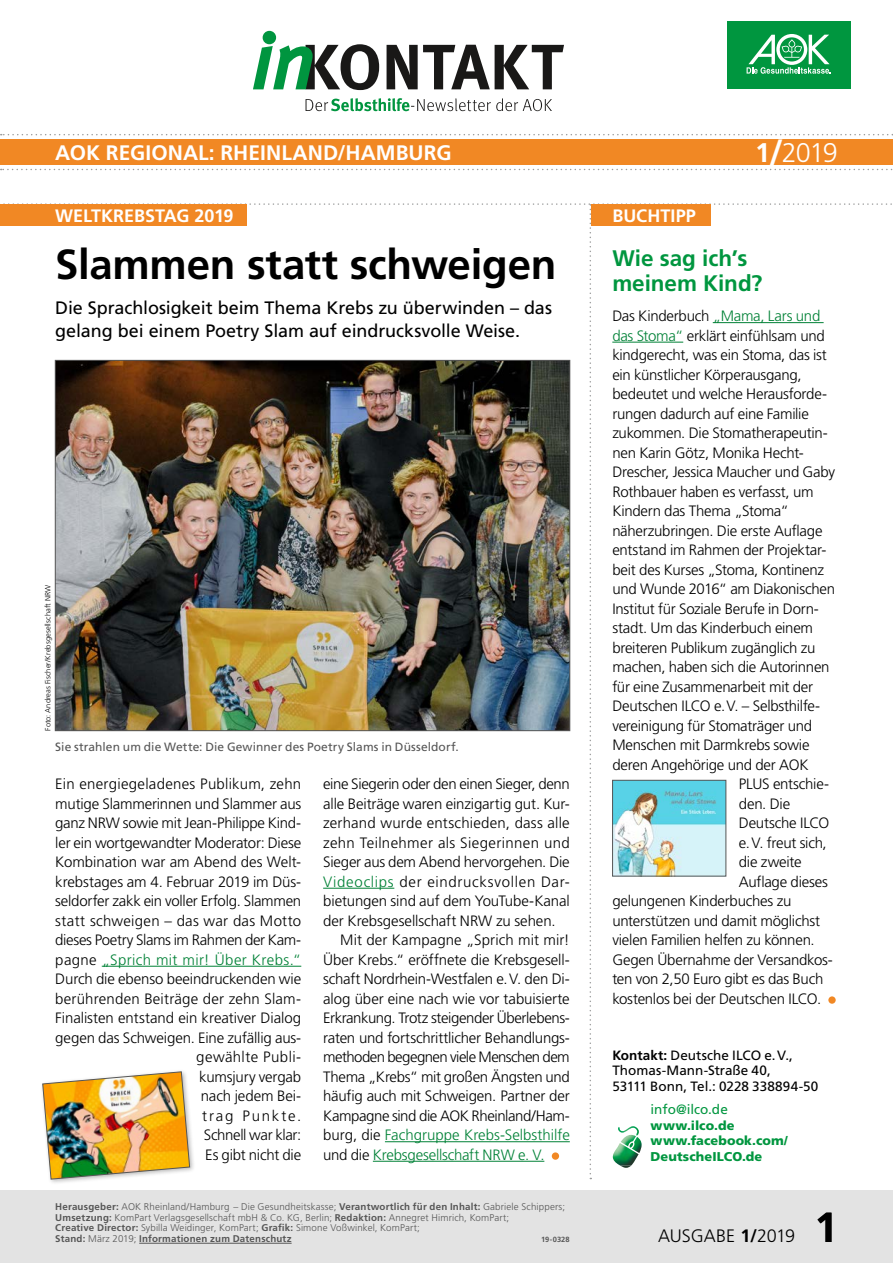
<style>
.page{position:relative;width:893px;height:1263px;background:#fff}
.page>*{position:absolute;margin:0;border:0;box-sizing:border-box;transform-origin:0 0}
.h2_Head_B_22_25pt_mittel{font:700 42px "Frutiger LT";letter-spacing:-.005em;color:#000}
.h2_Head_D_15pt_KLEINSTE_farbig{font:700 22.5px/25.5px "Frutiger LT";color:#00963f}
.P_-_xx_Titel_xx{font:700 21px "Frutiger LT";color:#fff}
.P_Vorspann_A_Head_A_-_groß{font:18px/22.5px "Frutiger LT";letter-spacing:-.005em;color:#000}
.h1_xx_RUBRIK_xx{font:700 18px "Frutiger LT";color:#fff}
.t1{font:300 18px "Frutiger LT";letter-spacing:-.005em;color:#000}
.P_copy_FLATTER_NUR_oE{font:300 15px "Frutiger LT";letter-spacing:-.015em;color:#000}
.P_copy_BLOCK_oE{font:300 15px/19.5px "Frutiger LT";letter-spacing:-.005em;color:#000;text-align:right}
.P_copy_BLOCK_mE{font:300 15px/19.5px "Frutiger LT";letter-spacing:-.01em;color:#000;text-align:justify}
.P_1_Kontakt_Mehr_Infos_unter_schwarz{font:13.5px/15.6px "Frutiger LT";color:#000}
.P_2_Mail_grün{font:13.5px "Frutiger LT";letter-spacing:-.005em;color:#00963f}
.P_3_Web_grün_bold{font:900 12.75px/15.6px "Frutiger LT";letter-spacing:.01em;color:#00963f}
.P_BU{font:12px "Frutiger LT";letter-spacing:.005em;color:#565656}
.P_Impressum{font:300 9.75px/10.5px "Frutiger LT";letter-spacing:.015em;color:#565656}
.t2{font:300 7.5px "Frutiger LT";letter-spacing:.01em;color:#000}
.t3{font:700 7.5px "Frutiger LT";letter-spacing:.015em;color:#565656}
.s1{color:#008136}
.s2{font-weight:700}
</style>
<div class="page">
<div style="left:0;top:1191px;width:893px;height:72px;background:#e3e3e3"></div>
<svg style="left:1px;top:169px;width:892px;height:1px"></svg>
<div style="left:0;top:139px;width:893px;height:26px;background:#f18824"></div>
<svg style="left:1px;top:134px;width:892px;height:1px"></svg>
<div style="left:727px;top:21px;width:123px;height:68px;background:#00963f"></div>
<svg style="left:747px;top:34px;width:84px;height:40px"></svg>
<svg style="left:306px;top:98px;width:246px;height:13px"></svg>
<svg style="left:253px;top:31px;width:311px;height:60px"></svg>
<hr style="left:139px;top:1243px;width:153px;height:1px;background:#565656">
<div style="left:40px;top:1069px;width:156px;height:116px;background:#000;opacity:.3"></div>
<img style="left:0;top:203px;width:892px;height:976px">
<p class="P_-_xx_Titel_xx" style="left:55px;top:141px;width:398px">AOK REGIONAL: RHEINLAND/HAMBURG</p>
<h1 class="h1_xx_RUBRIK_xx" style="left:55px;top:206px;width:180px">WELTKREBSTAG 2019</h1>
<h1 class="h1_xx_RUBRIK_xx" style="left:612px;top:206px;width:85px">BUCHTIPP</h1>
<h2 class="h2_Head_B_22_25pt_mittel" style="left:55px;top:240px;width:503px">Slammen statt schweigen</h2>
<p class="P_Vorspann_A_Head_A_-_groß" style="left:55px;top:297px;width:498px">Die Sprachlosigkeit beim Thema Krebs zu überwinden – das gelang bei einem Poetry Slam auf eindrucksvolle Weise.</p>
<h2 class="h2_Head_D_15pt_KLEINSTE_farbig" style="left:612px;top:245px;width:152px">Wie sag ich’s meinem Kind?</h2>
<p class="P_copy_FLATTER_NUR_oE" style="left:612px;top:307px;width:210px">Das Kinderbuch <span class="s1">„Mama, Lars und</span></p>
<p class="P_copy_FLATTER_NUR_oE" style="left:612px;top:327px;width:214px"><span class="s1">das Stoma“</span> erklärt einfühlsam und</p>
<p class="P_copy_FLATTER_NUR_oE" style="left:612px;top:346px;width:216px">kindgerecht, was ein Stoma, das ist</p>
<p class="P_copy_FLATTER_NUR_oE" style="left:612px;top:366px;width:191px">ein künstlicher Körperausgang,</p>
<p class="P_copy_FLATTER_NUR_oE" style="left:612px;top:385px;width:216px">bedeutet und welche Herausforde-</p>
<p class="P_copy_FLATTER_NUR_oE" style="left:612px;top:405px;width:198px">rungen dadurch auf eine Familie</p>
<p class="P_copy_FLATTER_NUR_oE" style="left:612px;top:424px;width:217px">zukommen. Die Stomatherapeutin-</p>
<p class="P_copy_FLATTER_NUR_oE" style="left:612px;top:444px;width:193px">nen Karin Götz, Monika Hecht-</p>
<p class="P_copy_FLATTER_NUR_oE" style="left:612px;top:463px;width:224px">Drescher, Jessica Maucher und Gaby</p>
<p class="P_copy_FLATTER_NUR_oE" style="left:612px;top:483px;width:203px">Rothbauer haben es verfasst, um</p>
<p class="P_copy_FLATTER_NUR_oE" style="left:612px;top:502px;width:178px">Kindern das Thema „Stoma“</p>
<p class="P_copy_FLATTER_NUR_oE" style="left:612px;top:522px;width:212px">näherzubringen. Die erste Auflage</p>
<p class="P_copy_FLATTER_NUR_oE" style="left:612px;top:541px;width:216px">entstand im Rahmen der Projektar-</p>
<p class="P_copy_FLATTER_NUR_oE" style="left:612px;top:561px;width:213px">beit des Kurses „Stoma, Kontinenz</p>
<p class="P_copy_FLATTER_NUR_oE" style="left:612px;top:580px;width:224px">und Wunde 2016“ am Diakonischen</p>
<p class="P_copy_FLATTER_NUR_oE" style="left:612px;top:600px;width:208px">Institut für Soziale Berufe in Dorn-</p>
<p class="P_copy_FLATTER_NUR_oE" style="left:612px;top:619px;width:202px">stadt. Um das Kinderbuch einem</p>
<p class="P_copy_FLATTER_NUR_oE" style="left:612px;top:639px;width:205px">breiteren Publikum zugänglich zu</p>
<p class="P_copy_FLATTER_NUR_oE" style="left:612px;top:658px;width:219px">machen, haben sich die Autorinnen</p>
<p class="P_copy_FLATTER_NUR_oE" style="left:612px;top:678px;width:202px">für eine Zusammenarbeit mit der</p>
<p class="P_copy_FLATTER_NUR_oE" style="left:612px;top:697px;width:209px">Deutschen ILCO e.V. – Selbsthilfe-</p>
<p class="P_copy_FLATTER_NUR_oE" style="left:612px;top:717px;width:201px">vereinigung für Stomaträger und</p>
<p class="P_copy_FLATTER_NUR_oE" style="left:612px;top:736px;width:199px">Menschen mit Darmkrebs sowie</p>
<p class="P_copy_FLATTER_NUR_oE" style="left:612px;top:756px;width:198px">deren Angehörige und der AOK</p>
<p class="P_copy_FLATTER_NUR_oE" style="left:739px;top:775px;width:92px">PLUS entschie-</p>
<p class="P_copy_FLATTER_NUR_oE" style="left:739px;top:795px;width:53px">den. Die</p>
<p class="P_copy_FLATTER_NUR_oE" style="left:739px;top:814px;width:92px">Deutsche ILCO</p>
<p class="P_copy_FLATTER_NUR_oE" style="left:739px;top:834px;width:89px">e.V. freut sich,</p>
<p class="P_copy_FLATTER_NUR_oE" style="left:739px;top:853px;width:64px">die zweite</p>
<p class="P_copy_FLATTER_NUR_oE" style="left:739px;top:873px;width:91px">Auflage dieses</p>
<p class="P_copy_FLATTER_NUR_oE" style="left:612px;top:892px;width:180px">gelungenen Kinderbuches zu</p>
<p class="P_copy_FLATTER_NUR_oE" style="left:612px;top:912px;width:209px">unterstützen und damit möglichst</p>
<p class="P_copy_FLATTER_NUR_oE" style="left:612px;top:931px;width:204px">vielen Familien helfen zu können.</p>
<p class="P_copy_FLATTER_NUR_oE" style="left:612px;top:951px;width:222px">Gegen Übernahme der Versandkos-</p>
<p class="P_copy_FLATTER_NUR_oE" style="left:612px;top:970px;width:213px">ten von 2,50 Euro gibt es das Buch</p>
<p class="P_copy_FLATTER_NUR_oE" style="left:612px;top:990px;width:210px">kostenlos bei der Deutschen ILCO.</p>
<p class="t2" style="left:44px;top:731px;width:148px;rotate:-90deg">Foto: Andreas Fischer/Krebsgesellschaft NRW</p>
<p class="P_BU" style="left:55px;top:739px;width:405px">Sie strahlen um die Wette: Die Gewinner des Poetry Slams in Düsseldorf.</p>
<p class="P_copy_BLOCK_oE" style="left:55px;top:774px;width:248px">Ein energiegeladenes Publikum, zehn mutige Slammerinnen und Slammer aus ganz NRW sowie mit Jean-Philippe Kind&shy;ler ein wortgewandter Moderator: Diese<br>Kombination war am Abend des Welt&shy;krebstages am 4. Februar 2019 im Düs&shy;seldorfer zakk ein voller Erfolg. Slammen statt schweigen – das war das Motto dieses Poetry Slams im Rahmen der Kam&shy;pagne <span class="s1">„Sprich mit mir! Über Krebs.“<br></span>Durch die ebenso beeindruckenden wie berührenden Beiträge der zehn Slam-<br>Finalisten entstand ein kreativer Dialog gegen das Schweigen. Eine zufällig aus&shy;gewählte Publi-<br>kumsjury vergab<br>nach jedem Bei-<br>trag Punkte.<br>Schnell war klar:<br>Es gibt nicht die</p>
<p class="P_copy_BLOCK_oE" style="left:323px;top:774px;width:248px;text-align:justify">eine Siegerin oder den einen Sieger, denn alle Beiträge waren einzigartig gut. Kur&shy;zerhand wurde entschieden, dass alle zehn Teilnehmer als Siegerinnen und Sieger aus dem Abend hervorgehen. Die <span class="s1">Videoclips</span> der eindrucksvollen Dar&shy;bietungen sind auf dem YouTube-Kanal der Krebsgesellschaft NRW zu sehen.</p>
<p class="P_copy_BLOCK_mE" style="left:323px;top:930px;width:248px;text-indent:17px">Mit der Kampagne „Sprich mit mir!<br>Über Krebs.“ eröffnete die Krebsgesell&shy;schaft Nordrhein-Westfalen e.V. den Di&shy;alog über eine nach wie vor tabuisierte Erkrankung. Trotz steigender Überlebens&shy;raten und fortschrittlicher Behandlungs&shy;methoden begegnen viele Menschen dem Thema „Krebs“ mit großen Ängsten und häufig auch mit Schweigen. Partner der Kampagne sind die AOK Rheinland/Ham&shy;burg, die <span class="s1">Fachgruppe Krebs-Selbsthilfe </span>und die <span class="s1">Krebsgesellschaft NRW e. V.</span></p>
<p class="P_Impressum" style="left:55px;top:1202px;width:511px"><span class="s2">Herausgeber:</span> AOK Rheinland/Hamburg – Die Gesundheitskasse; <span class="s2">Verantwortlich für den Inhalt:</span> Gabriele Schippers; <span class="s2">Umsetzung:</span> KomPart Verlagsgesellschaft mbH &amp; Co. KG, Berlin; <span class="s2">Redaktion:</span> Annegret Himrich, KomPart;<br><span class="s2">Creative Director:</span> Sybilla Weidinger, KomPart; <span class="s2">Grafik:</span> Simone Voßwinkel, KomPart;<br><span class="s2">Stand:</span> März 2019; <span class="s2">Informationen zum Datenschutz</span></p>
<p class="P_1_Kontakt_Mehr_Infos_unter_schwarz" style="left:612px;top:1047px;width:208px"><span class="s2">Kontakt:</span> Deutsche ILCO e.V.,<br>Thomas-Mann-Straße 40,<br>53111 Bonn, Tel.: 0228 338894-50</p>
<p class="P_2_Mail_grün" style="left:651px;top:1101px;width:79px">info@ilco.de</p>
<p class="P_3_Web_grün_bold" style="left:651px;top:1117px;width:85px">www.ilco.de</p>
<p class="P_3_Web_grün_bold" style="left:651px;top:1133px;width:139px">www.facebook.com/<br>DeutscheILCO.de</p>
<h1 class="h2_Head_B_22_25pt_mittel" style="left:814px;top:1202px;width:25px">1</h1>
<p class="t1" style="left:658px;top:1225px;width:138px">AUSGABE <span class="s2">1/</span>2019</p>
<p class="t3" style="left:541px;top:1235px;width:30px">19-0328</p>
</div>
